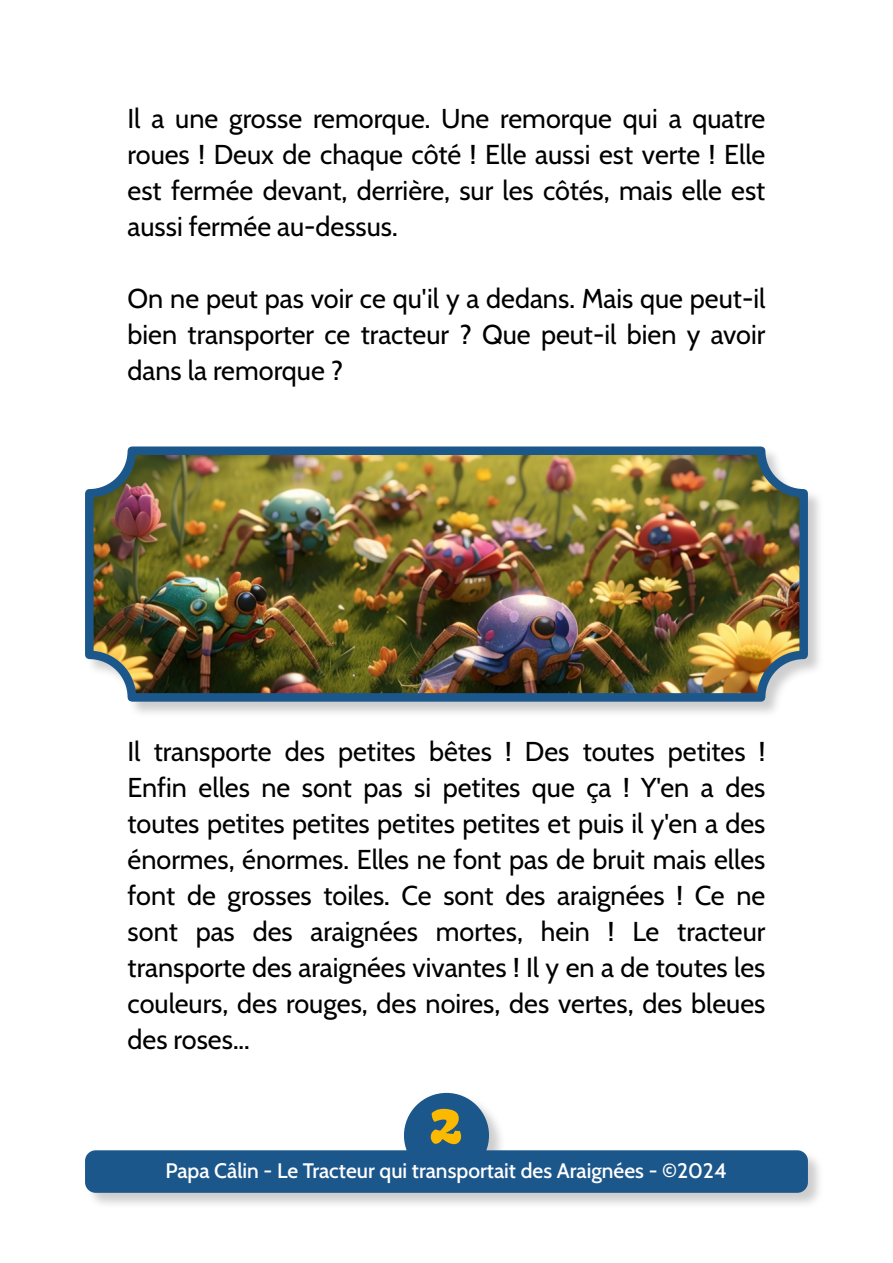
<style>
.page{position:relative;width:893px;height:1263px;background:#fff}
.page>*{position:absolute;margin:0;border:0;box-sizing:border-box;transform-origin:0 0}
.t1{font:60px "Kavoon";color:#fbb900}
.t2{font:27.3px/36px "Cabin";color:#000;text-align:justify}
.t3{font:500 21px "Cabin";color:#fff}
</style>
<div class="page">
<div style="left:404px;top:1093px;width:102px;height:102px;background:#9d9c9c;opacity:.5"></div>
<div style="left:404px;top:1093px;width:85px;height:85px;background:#1c578c;border-radius:50%"></div>
<div style="left:85px;top:446px;width:740px;height:273px;background:#9d9c9c;opacity:.5"></div>
<img style="left:89px;top:451px;width:715px;height:246px;border-radius:43px">
<div style="left:85px;top:446px;width:723px;height:256px;border:9px solid #1c578c;border-radius:43px"></div>
<div style="left:85px;top:1150px;width:740px;height:60px;background:#9d9c9c;opacity:.5"></div>
<div style="left:85px;top:1150px;width:723px;height:43px;background:#1c578c;border-radius:11px"></div>
<p class="t2" style="left:128px;top:100px;width:639px">Il a une grosse remorque. Une remorque qui a quatre roues ! Deux de chaque côté ! Elle aussi est verte ! Elle est fermée devant, derrière, sur les côtés, mais elle est aussi fermée au-dessus.</p>
<p class="t2" style="left:128px;top:280px;width:639px">On ne peut pas voir ce qu'il y a dedans. Mais que peut-il bien transporter ce tracteur ? Que peut-il bien y avoir dans la remorque ?</p>
<p class="t2" style="left:128px;top:734px;width:639px">Il transporte des petites bêtes ! Des toutes petites !<br>Enfin elles ne sont pas si petites que ça ! Y'en a des toutes petites petites petites petites et puis il y'en a des énormes, énormes. Elles ne font pas de bruit mais elles font de grosses toiles. Ce sont des araignées ! Ce ne sont pas des araignées mortes, hein ! Le tracteur transporte des araignées vivantes ! Il y en a de toutes les couleurs, des rouges, des noires, des vertes, des bleues des roses...</p>
<h1 class="t1" style="left:430px;top:1084px;width:34px">2</h1>
<p class="t3" style="left:165px;top:1158px;width:563px">Papa Câlin - Le Tracteur qui transportait des Araignées - ©2024</p>
</div>
